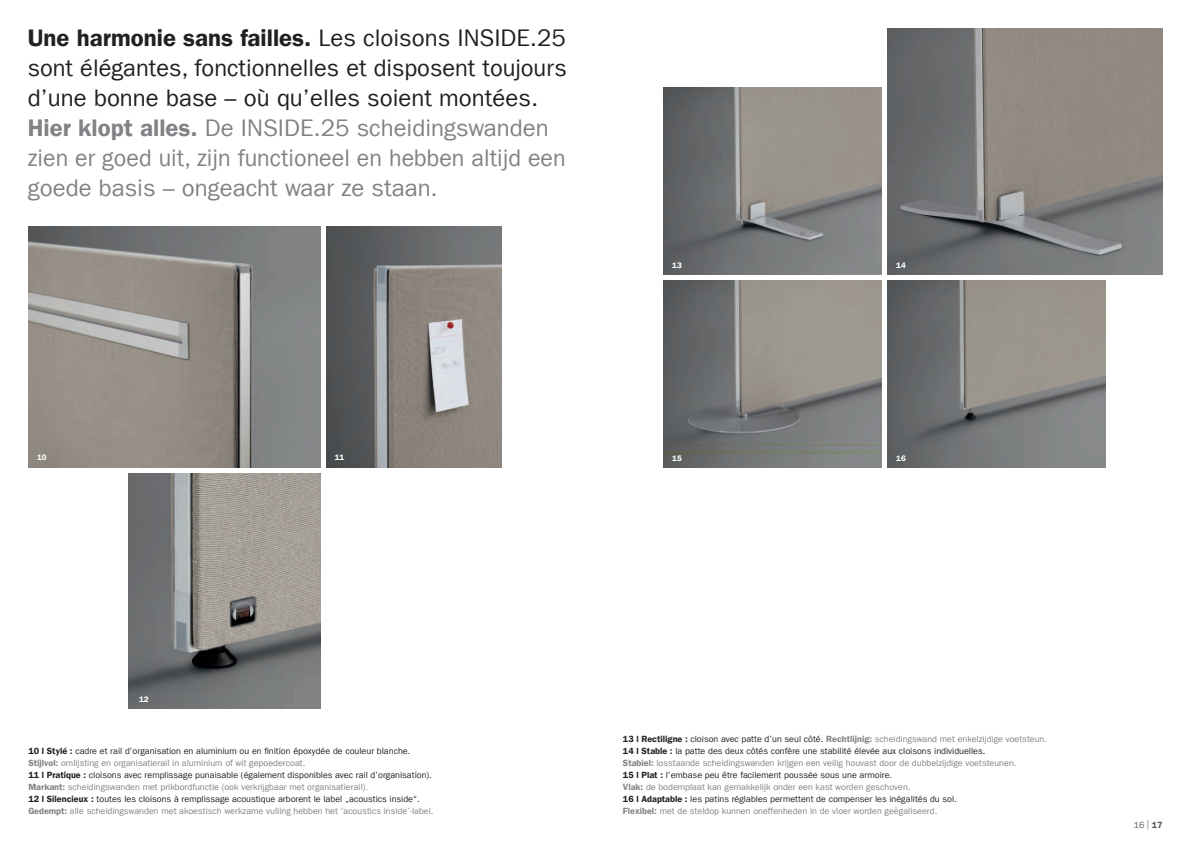
<style>
.page{position:relative;width:1191px;height:842px;background:#fff}
.page>*{position:absolute;margin:0;border:0;box-sizing:border-box;transform-origin:0 0}
.t1{font:24px/30px "Franklin Gothic LT Com";color:#808285}
.t2{font:24px "Franklin Gothic LT Com Dm";color:#231f20}
.t3{font:9px/12px "Franklin Gothic LT Com";color:#808285}
.t4{font:9px/12px "Franklin Gothic LT Com";color:#231f20}
.t5{font:9px "Franklin Gothic LT Com";color:#57585a}
.t6{font:8px "Franklin Gothic LT Com Dm";letter-spacing:-.01em;color:#fff}
.s1{font-family:"Franklin Gothic LT Com"}
.s2{color:#231f20}
.s3{font-family:"Franklin Gothic LT Com Dm"}
.s4{font-family:"Franklin Gothic LT Com Dm";color:#808285}
.s5{color:#808285}
.s6{font-family:"Franklin Gothic LT Com Dm";color:#231f20}
</style>
<div class="page">
<img style="left:129px;top:473px;width:191px;height:236px">
<img style="left:28px;top:227px;width:292px;height:241px">
<img style="left:326px;top:227px;width:176px;height:241px">
<img style="left:663px;top:281px;width:219px;height:187px">
<img style="left:887px;top:281px;width:219px;height:187px">
<img style="left:663px;top:88px;width:219px;height:187px">
<img style="left:887px;top:28px;width:275px;height:247px">
<h1 class="t2" style="left:28px;top:23px;width:539px">Une harmonie sans failles. <span class="s1">Les cloisons INSIDE.25</span></h1>
<p class="t1" style="left:28px;top:53px;width:540px"><span class="s2">sont élégantes, fonctionnelles et disposent toujours d’une bonne base – où qu’elles soient montées.<br></span><span class="s3">Hier klopt alles.</span> De INSIDE.25 scheidingswanden zien er goed uit, zijn functioneel en hebben altijd een goede basis – ongeacht waar ze staan.</p>
<p class="t6" style="left:37px;top:453px;width:11px">10</p>
<p class="t6" style="left:335px;top:453px;width:11px">11</p>
<p class="t6" style="left:672px;top:260px;width:11px">13</p>
<p class="t6" style="left:896px;top:260px;width:11px">14</p>
<p class="t6" style="left:672px;top:453px;width:11px">15</p>
<p class="t6" style="left:896px;top:453px;width:11px">16</p>
<p class="t6" style="left:139px;top:694px;width:11px">12</p>
<p class="t4" style="left:28px;top:745px;width:407px"><span class="s3">10 l Stylé :</span> cadre et rail d’organisation en aluminium ou en finition époxydée de couleur blanche.<br><span class="s4">Stijlvol:</span> <span class="s5">omlijsting en organisatierail in aluminium of wit gepoedercoat.<br></span><span class="s3">11 l Pratique :</span> cloisons avec remplissage punaisable (également disponibles avec rail d’organisation).<br><span class="s4">Markant:</span> <span class="s5">scheidingswanden met prikbordfunctie (ook verkrijgbaar met organisatierail).<br></span><span class="s3">12 l Silencieux :</span> toutes les cloisons à remplissage acoustique arborent le label „acoustics inside“.<br><span class="s4">Gedempt:</span> <span class="s5">alle scheidingswanden met akoestisch werkzame vulling hebben het ’acoustics inside’-label.</span></p>
<p class="t3" style="left:623px;top:733px;width:426px"><span class="s6">13 l Rectiligne :</span> <span class="s2">cloison avec patte d’un seul côté.</span> <span class="s3">Rechtlijnig:</span> scheidingswand met enkelzijdige voetsteun.<br><span class="s6">14 l Stable :</span> <span class="s2">la patte des deux côtés confère une stabilité élevée aux cloisons individuelles.<br></span><span class="s3">Stabiel:</span> losstaande scheidingswanden krijgen een veilig houvast door de dubbelzijdige voetsteunen.<br><span class="s6">15 l Plat :</span> <span class="s2">l’embase peu être facilement poussée sous une armoire.<br></span><span class="s3">Vlak:</span> de bodemplaat kan gemakkelijk onder een kast worden geschoven.<br><span class="s6">16 l Adaptable :</span> <span class="s2">les patins réglables permettent de compenser les inégalités du sol.<br></span><span class="s3">Flexibel:</span> met de steldop kunnen oneffenheden in de vloer worden geëgaliseerd.</p>
<p class="t5" style="left:1133px;top:820px;width:30px">16 | <span class="s3">17</span></p>
</div>
